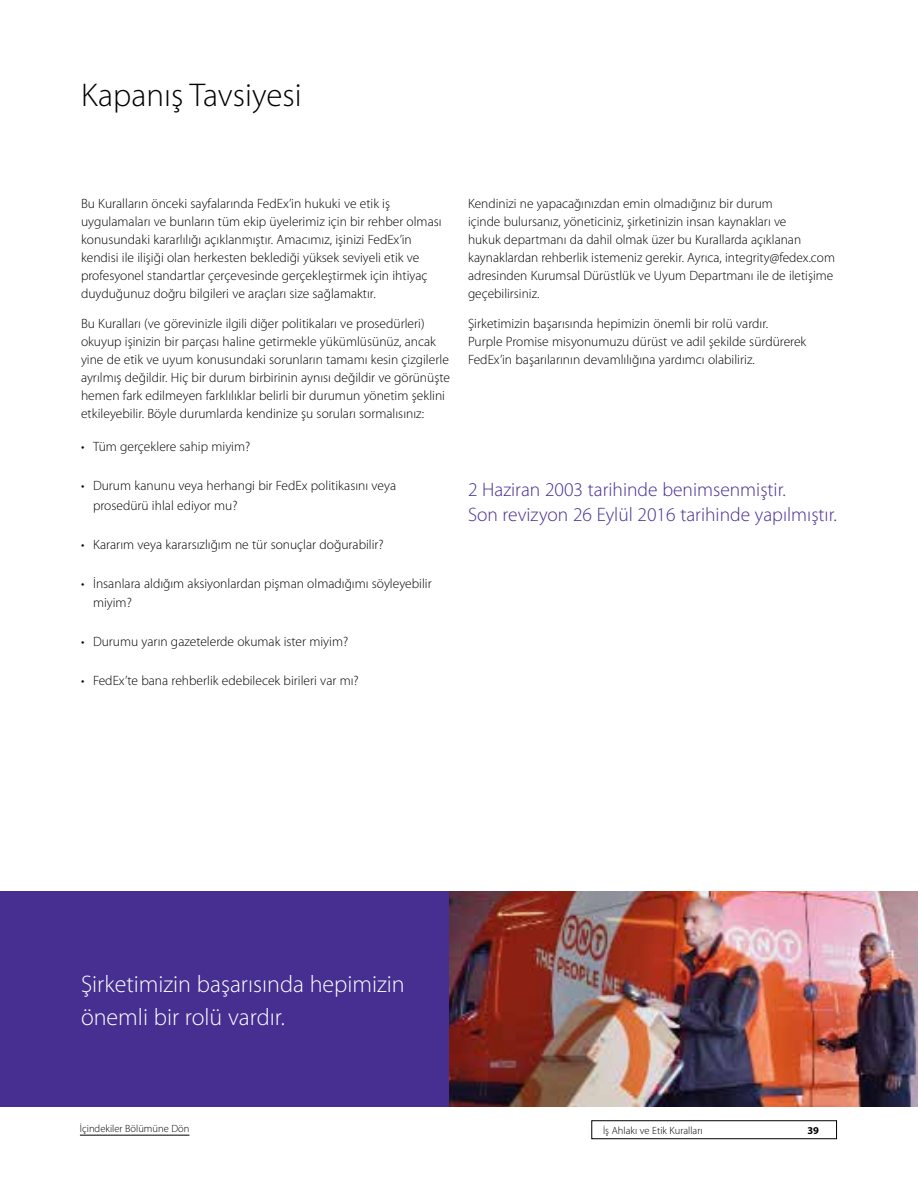
<style>
.page{position:relative;width:918px;height:1188px;background:#fff}
.page>*{position:absolute;margin:0;border:0;box-sizing:border-box;transform-origin:0 0}
.t1{font:300 33px "Myriad Pro";color:#000}
.t2{font:300 24px/33px "Myriad Pro";color:#fff}
.t3{font:300 19.5px/25.5px "Myriad Pro";color:#472f92}
.t4{font:300 13.5px/18px "Myriad Pro";color:#000}
.t5{font:300 10.5px "Myriad Pro";color:#000}
.t6{font:700 10.5px "Myriad Pro";color:#000}
</style>
<div class="page">
<div style="left:592px;top:1121px;width:245px;height:18px;border:1px solid #000"></div>
<hr style="left:80px;top:1135px;width:109px;height:1px;background:#000">
<div style="left:0;top:891px;width:459px;height:216px;background:#472f92"></div>
<img style="left:450px;top:891px;width:468px;height:216px">
<h1 class="t1" style="left:81px;top:75px;width:222px">Kapanış Tavsiyesi</h1>
<p class="t4" style="left:81px;top:194px;width:362px">Bu Kuralların önceki sayfalarında FedEx’in hukuki ve etik iş uygulamaları ve bunların tüm ekip üyelerimiz için bir rehber olması konusundaki kararlılığı açıklanmıştır. Amacımız, işinizi FedEx’in kendisi ile ilişiği olan herkesten beklediği yüksek seviyeli etik ve profesyonel standartlar çerçevesinde gerçekleştirmek için ihtiyaç duyduğunuz doğru bilgileri ve araçları size sağlamaktır.</p>
<p class="t4" style="left:81px;top:314px;width:371px">Bu Kuralları (ve görevinizle ilgili diğer politikaları ve prosedürleri) okuyup işinizin bir parçası haline getirmekle yükümlüsünüz, ancak yine de etik ve uyum konusundaki sorunların tamamı kesin çizgilerle ayrılmış değildir. Hiç bir durum birbirinin aynısı değildir ve görünüşte hemen fark edilmeyen farklılıklar belirli bir durumun yönetim şeklini etkileyebilir. Böyle durumlarda kendinize şu soruları sormalısınız:</p>
<p class="t4" style="left:81px;top:438px;width:171px">• Tüm gerçeklere sahip miyim?</p>
<p class="t4" style="left:93px;top:476px;width:305px;line-height:19.5px;text-indent:-12px">• Durum kanunu veya herhangi bir FedEx politikasını veya prosedürü ihlal ediyor mu?</p>
<p class="t4" style="left:81px;top:535px;width:304px">• Kararım veya kararsızlığım ne tür sonuçlar doğurabilir?</p>
<p class="t4" style="left:93px;top:574px;width:340px;line-height:19.5px;text-indent:-12px">• İnsanlara aldığım aksiyonlardan pişman olmadığımı söyleyebilir miyim?</p>
<p class="t4" style="left:81px;top:633px;width:269px">• Durumu yarın gazetelerde okumak ister miyim?</p>
<p class="t4" style="left:81px;top:672px;width:279px">• FedEx’te bana rehberlik edebilecek birileri var mı?</p>
<p class="t4" style="left:468px;top:194px;width:369px">Kendinizi ne yapacağınızdan emin olmadığınız bir durum<br>içinde bulursanız, yöneticiniz, şirketinizin insan kaynakları ve<br>hukuk departmanı da dahil olmak üzer bu Kurallarda açıklanan kaynaklardan rehberlik istemeniz gerekir. Ayrıca, integrity@fedex.com adresinden Kurumsal Dürüstlük ve Uyum Departmanı ile de iletişime geçebilirsiniz.</p>
<p class="t4" style="left:468px;top:314px;width:340px">Şirketimizin başarısında hepimizin önemli bir rolü vardır.<br>Purple Promise misyonumuzu dürüst ve adil şekilde sürdürerek<br>FedEx’in başarılarının devamlılığına yardımcı olabiliriz.</p>
<h3 class="t3" style="left:468px;top:476px;width:370px">2 Haziran 2003 tarihinde benimsenmiştir.<br>Son revizyon 26 Eylül 2016 tarihinde yapılmıştır.</h3>
<h2 class="t2" style="left:81px;top:967px;width:325px">Şirketimizin başarısında hepimizin önemli bir rolü vardır.</h2>
<p class="t5" style="left:80px;top:1122px;width:111px">İçindekiler Bölümüne Dön</p>
<p class="t5" style="left:603px;top:1124px;width:101px">İş Ahlakı ve Etik Kuralları</p>
<p class="t6" style="left:807px;top:1123px;width:13px">39</p>
</div>
